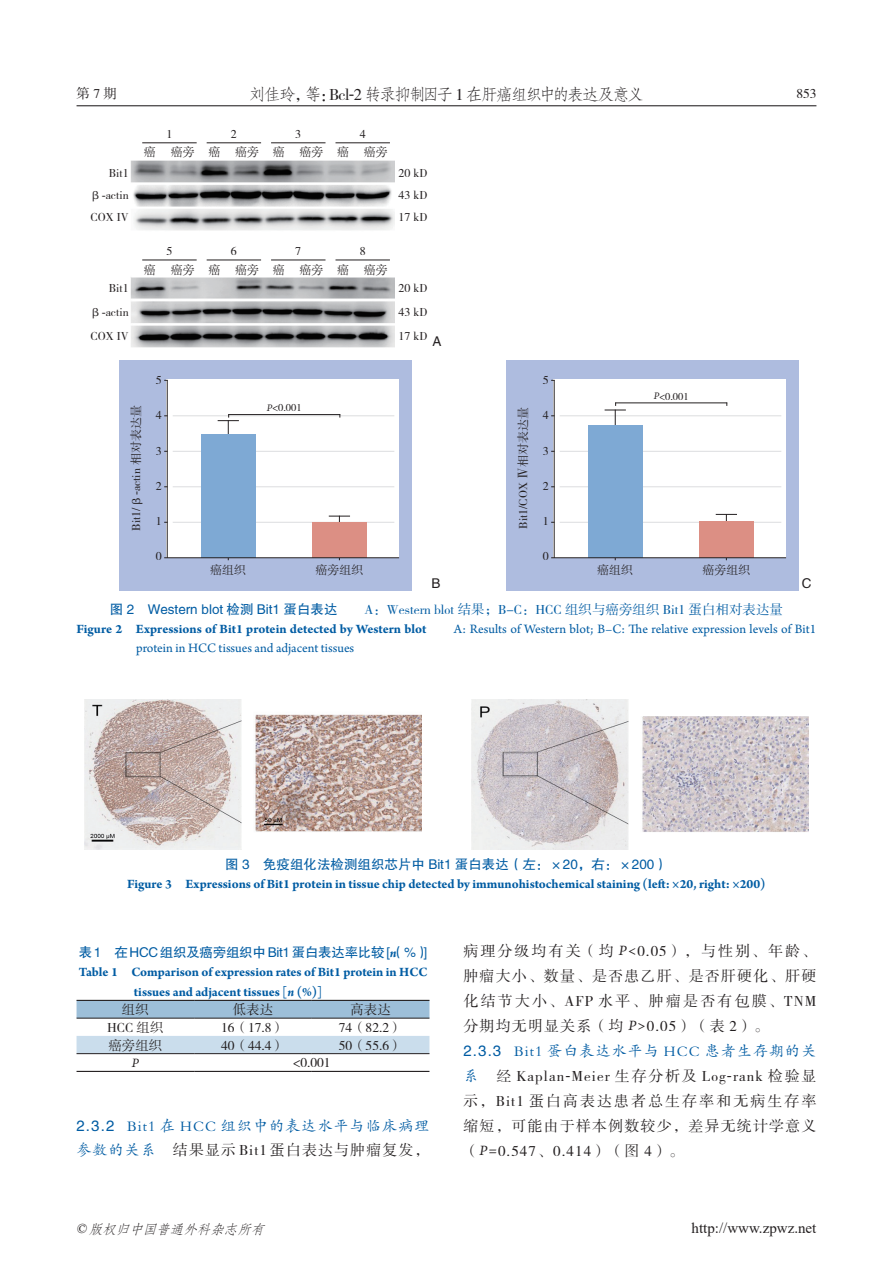
<style>
.page{position:relative;width:893px;height:1263px;background:#fff}
.page>*{position:absolute;margin:0;border:0;box-sizing:border-box;transform-origin:0 0}
.t1{font:16.5px "FZFSK GBK1 0";letter-spacing:-.105em;color:#231f20}
.t2{font:15px/25px "FZSSK GBK1 0";letter-spacing:.075em;color:#231f20;text-align:justify}
.t3{font:15px "FZKTK GBK1 0";letter-spacing:.075em;color:#015ca3}
.t4{font:15px "Times New Roman";color:#231f20}
.t5{font:700 13.5px/19.5px "Arno Pro";letter-spacing:-.005em;color:#015ca3}
.t6{font:13.5px/19.5px "Arno Pro";color:#015ca3}
.t7{font:13.5px "FZSSK GBK1 0";color:#015ca3}
.t8{font:13.5px "FZSSK GBK1 0";color:#231f20}
.t9{font:13.5px "FZHTK GBK1 0";color:#015ca3}
.t10{font:13.5px "FZHTK GBK1 0";letter-spacing:-.02em;color:#015ca3}
.t11{font:italic 13.5px "FZFSK GBK1 0";color:#231f20}
.t12{font:13.5px "FZHTK GBK1 0";color:#231f20}
.t13{font:italic 13.5px "Arno Pro";color:#231f20}
.t14{font:12px/21.9px "FZSSK GBK1 0";color:#231f20;text-align:justify}
.t15{font:10.5px "FZSSK GBK1 0";color:#231f20}
.s1{font-family:"FZSSK GBK1 0"}
.s2{font-family:"Times New Roman"}
.s3{font-family:"Arno Pro";font-style:italic}
.s4{font-family:"FZHTK GBK1 0"}
.s5{font-weight:700}
.s6{font-family:"Adobe Song Std";font-weight:300}
.s7{font-family:"Arno Pro";font-weight:700;font-style:italic}
.s8{font-style:italic}
.s9{font-family:"FZKTK GBK1 0";color:#015ca3}
</style>
<div class="page">
<hr style="left:77px;top:105px;width:739px;height:1px;background:#231f20">
<div style="left:506px;top:361px;width:292px;height:230px;background:#aebcdf"></div>
<div style="left:554px;top:380px;width:232px;height:178px;background:#fff"></div>
<hr style="left:560px;top:486px;width:221px;height:1px;background:#dcdddf">
<hr style="left:560px;top:451px;width:221px;height:1px;background:#dcdddf">
<hr style="left:560px;top:415px;width:221px;height:1px;background:#dcdddf">
<hr style="left:560px;top:522px;width:221px;height:1px;background:#dcdddf">
<hr style="left:554px;top:380px;width:1px;height:178px;background:#231f20">
<hr style="left:726px;top:514px;width:1px;height:46px;background:#231f20">
<svg style="left:716px;top:514px;width:21px;height:1px"></svg>
<hr style="left:615px;top:410px;width:1px;height:150px;background:#231f20">
<div style="left:588px;top:425px;width:55px;height:133px;background:#7ea9d4"></div>
<div style="left:699px;top:522px;width:55px;height:36px;background:#dc8f84"></div>
<hr style="left:551px;top:557px;width:235px;height:1px;background:#231f20">
<hr style="left:615px;top:402px;width:112px;height:1px;background:#231f20">
<svg style="left:605px;top:402px;width:21px;height:9px"></svg>
<div style="left:119px;top:361px;width:293px;height:230px;background:#aebcdf"></div>
<div style="left:167px;top:380px;width:232px;height:178px;background:#fff"></div>
<hr style="left:173px;top:486px;width:221px;height:1px;background:#dcdddf">
<hr style="left:173px;top:451px;width:221px;height:1px;background:#dcdddf">
<hr style="left:173px;top:415px;width:221px;height:1px;background:#dcdddf">
<hr style="left:173px;top:522px;width:221px;height:1px;background:#dcdddf">
<hr style="left:167px;top:380px;width:1px;height:178px;background:#231f20">
<hr style="left:339px;top:516px;width:1px;height:44px;background:#231f20">
<svg style="left:329px;top:516px;width:21px;height:1px"></svg>
<hr style="left:228px;top:420px;width:1px;height:140px;background:#231f20">
<div style="left:201px;top:435px;width:55px;height:123px;background:#7ea9d4"></div>
<div style="left:312px;top:523px;width:55px;height:35px;background:#dc8f84"></div>
<hr style="left:164px;top:557px;width:235px;height:1px;background:#231f20">
<hr style="left:228px;top:414px;width:112px;height:1px;background:#231f20">
<svg style="left:218px;top:414px;width:21px;height:7px"></svg>
<img style="left:131px;top:160px;width:264px;height:188px">
<hr style="left:142px;top:142px;width:55px;height:1px;background:#231f20">
<hr style="left:142px;top:260px;width:55px;height:1px;background:#231f20">
<hr style="left:207px;top:142px;width:54px;height:1px;background:#231f20">
<hr style="left:207px;top:260px;width:54px;height:1px;background:#231f20">
<hr style="left:271px;top:142px;width:54px;height:1px;background:#231f20">
<hr style="left:271px;top:260px;width:54px;height:1px;background:#231f20">
<hr style="left:335px;top:142px;width:55px;height:1px;background:#231f20">
<hr style="left:335px;top:260px;width:55px;height:1px;background:#231f20">
<img style="left:85px;top:699px;width:336px;height:150px">
<img style="left:472px;top:699px;width:336px;height:150px">
<div style="left:77px;top:1001px;width:352px;height:17px;background:#9dbfd9"></div>
<div style="left:77px;top:1036px;width:352px;height:17px;background:#caddec"></div>
<hr style="left:77px;top:1000px;width:117px;height:1px;background:#231f20">
<hr style="left:194px;top:1000px;width:118px;height:1px;background:#231f20">
<hr style="left:312px;top:1000px;width:117px;height:1px;background:#231f20">
<hr style="left:77px;top:1071px;width:117px;height:1px;background:#231f20">
<hr style="left:194px;top:1071px;width:118px;height:1px;background:#231f20">
<hr style="left:312px;top:1071px;width:117px;height:1px;background:#231f20">
<hr style="left:77px;top:1018px;width:117px;height:1px;background:#231f20">
<hr style="left:194px;top:1018px;width:118px;height:1px;background:#231f20">
<hr style="left:312px;top:1018px;width:117px;height:1px;background:#231f20">
<hr style="left:77px;top:1053px;width:117px;height:1px;background:#231f20">
<hr style="left:194px;top:1053px;width:118px;height:1px;background:#231f20">
<hr style="left:312px;top:1053px;width:117px;height:1px;background:#231f20">
<p class="t8" style="left:77px;top:87px;width:42px">第7期</p>
<p class="t1" style="left:249px;top:85px;width:396px">刘佳玲，等：<span class="s1">Bcl</span><span class="s2">-</span><span class="s1">2</span> 转录抑制因子 <span class="s1">1</span> 在肝癌组织中的表达及意义</p>
<p class="t8" style="left:796px;top:87px;width:22px">853</p>
<p class="t14" style="left:166px;top:123px;width:7px">1</p>
<p class="t14" style="left:144px;top:142px;width:52px">癌 癌旁</p>
<p class="t14" style="left:231px;top:123px;width:7px">2</p>
<p class="t14" style="left:208px;top:142px;width:52px">癌 癌旁</p>
<p class="t14" style="left:295px;top:123px;width:7px">3</p>
<p class="t14" style="left:273px;top:142px;width:52px">癌 癌旁</p>
<p class="t14" style="left:360px;top:123px;width:7px">4</p>
<p class="t14" style="left:337px;top:142px;width:52px">癌 癌旁</p>
<p class="t14" style="left:90px;top:163px;width:41px;text-indent:19px">Bit1 β<span class="s2">-</span>actin COX IV</p>
<p class="t14" style="left:398px;top:163px;width:30px">20 kD 43 kD 17 kD</p>
<p class="t14" style="left:166px;top:241px;width:7px">5</p>
<p class="t14" style="left:144px;top:259px;width:52px">癌 癌旁</p>
<p class="t14" style="left:231px;top:241px;width:7px">6</p>
<p class="t14" style="left:208px;top:259px;width:52px">癌 癌旁</p>
<p class="t14" style="left:295px;top:241px;width:7px">7</p>
<p class="t14" style="left:273px;top:259px;width:52px">癌 癌旁</p>
<p class="t14" style="left:360px;top:241px;width:7px">8</p>
<p class="t14" style="left:337px;top:259px;width:52px">癌 癌旁</p>
<p class="t14" style="left:90px;top:277px;width:41px;line-height:23.7px;text-indent:19px">Bit1 β<span class="s2">-</span>actin COX IV</p>
<p class="t14" style="left:399px;top:277px;width:30px;line-height:23.7px">20 kD 43 kD 17 kD</p>
<p class="t12" style="left:432px;top:334px;width:10px">A</p>
<p class="t14" style="left:126px;top:530px;width:127px;rotate:-90deg">Bit1/β<span class="s2">-</span>actin 相对表达量</p>
<p class="t14" style="left:156px;top:370px;width:7px">5</p>
<p class="t14" style="left:156px;top:405px;width:7px">4</p>
<p class="t14" style="left:156px;top:440px;width:7px">3</p>
<p class="t14" style="left:156px;top:475px;width:7px">2</p>
<p class="t14" style="left:156px;top:511px;width:7px">1</p>
<p class="t14" style="left:156px;top:546px;width:7px">0</p>
<p class="t15" style="left:267px;top:402px;width:36px"><span class="s3">P</span>&lt;0.001</p>
<p class="t14" style="left:513px;top:529px;width:123px;rotate:-90deg">Bit1/COX Ⅳ相对表达量</p>
<p class="t14" style="left:543px;top:370px;width:7px">5</p>
<p class="t14" style="left:543px;top:405px;width:7px">4</p>
<p class="t14" style="left:543px;top:440px;width:7px">3</p>
<p class="t14" style="left:543px;top:475px;width:7px">2</p>
<p class="t14" style="left:543px;top:511px;width:7px">1</p>
<p class="t14" style="left:543px;top:546px;width:7px">0</p>
<p class="t15" style="left:654px;top:390px;width:36px"><span class="s3">P</span>&lt;0.001</p>
<p class="t14" style="left:210px;top:560px;width:37px">癌组织</p>
<p class="t14" style="left:315px;top:560px;width:49px">癌旁组织</p>
<p class="t14" style="left:597px;top:560px;width:37px">癌组织</p>
<p class="t14" style="left:702px;top:560px;width:49px">癌旁组织</p>
<p class="t12" style="left:432px;top:576px;width:10px">B</p>
<p class="t12" style="left:802px;top:576px;width:11px">C</p>
<p class="t7" style="left:110px;top:602px;width:675px"><span class="s4">图 2　Western blot 检测 Bit1 蛋白表达　　</span>A：Western blot 结果；B-C：HCC 组织与癌旁组织 Bit1 蛋白相对表达量</p>
<p class="t6" style="left:136px;top:619px;width:682px;text-indent:-60px"><span class="s5">Figure 2 Expressions of Bit1 protein detected by Western blot</span><span class="s6">　　</span>A: Results of Western blot; B–C: The relative expression levels of Bit1 protein in HCC tissues and adjacent tissues</p>
<p class="t9" style="left:225px;top:857px;width:444px">图 3　免疫组化法检测组织芯片中 Bit1 蛋白表达（左：×20，右：×200）</p>
<p class="t5" style="left:127px;top:875px;width:640px">Figure 3 Expressions of Bit1 protein in tissue chip detected by immunohistochemical staining (left: ×20, right: ×200)</p>
<p class="t10" style="left:79px;top:945px;width:352px">表1　在HCC组织及癌旁组织中Bit1蛋白表达率比较[<span class="s7">n</span>（%）]</p>
<p class="t5" style="left:134px;top:963px;width:295px;text-indent:-55px">Table 1 Comparison of expression rates of Bit1 protein in HCC tissues and adjacent tissues [<span class="s8">n</span> (%)]</p>
<p class="t8" style="left:122px;top:1002px;width:28px">组织</p>
<p class="t8" style="left:233px;top:1002px;width:42px">低表达</p>
<p class="t8" style="left:350px;top:1002px;width:42px">高表达</p>
<p class="t8" style="left:107px;top:1020px;width:58px">HCC 组织</p>
<p class="t8" style="left:221px;top:1020px;width:65px">16（17.8）</p>
<p class="t8" style="left:339px;top:1020px;width:65px">74（82.2）</p>
<p class="t8" style="left:108px;top:1038px;width:55px">癌旁组织</p>
<p class="t8" style="left:221px;top:1038px;width:65px">40（44.4）</p>
<p class="t8" style="left:339px;top:1038px;width:65px">50（55.6）</p>
<p class="t13" style="left:132px;top:1055px;width:9px">P</p>
<p class="t8" style="left:293px;top:1056px;width:39px">&lt;0.001</p>
<p class="t3" style="left:77px;top:1118px;width:354px"><span class="s4">2.3.2</span> Bit1 在 HCC 组织中的表达水平与临床病理</p>
<p class="t2" style="left:77px;top:1138px;width:354px"><span class="s9">参数的关系　</span>结果显示 Bit1 蛋白表达与肿瘤复发，</p>
<p class="t2" style="left:463px;top:939px;width:354px">病理分级均有关（均 <span class="s3">P&lt;</span>0.05），与性别、年龄、肿瘤大小、数量、是否患乙肝、是否肝硬化、肝硬化结节大小、AFP 水平、肿瘤是否有包膜、TNM分期均无明显关系（均 <span class="s3">P&gt;</span>0.05）（表 2）。</p>
<p class="t3" style="left:463px;top:1043px;width:354px"><span class="s4">2.3.3</span> Bit1 蛋白表达水平与 HCC 患者生存期的关</p>
<p class="t2" style="left:463px;top:1064px;width:354px"><span class="s9">系　</span>经 Kaplan<span class="s2">-</span>Meier 生存分析及 Log<span class="s2">-</span>rank 检验显示，Bit1 蛋白高表达患者总生存率和无病生存率缩短，可能由于样本例数较少，差异无统计学意义（<span class="s3">P=</span>0.547、0.414）（图 4）。</p>
<p class="t11" style="left:76px;top:1221px;width:194px"><span class="s2">©</span> 版权归中国普通外科杂志所有</p>
<p class="t4" style="left:692px;top:1217px;width:126px">http://www.zpwz.net</p>
</div>
